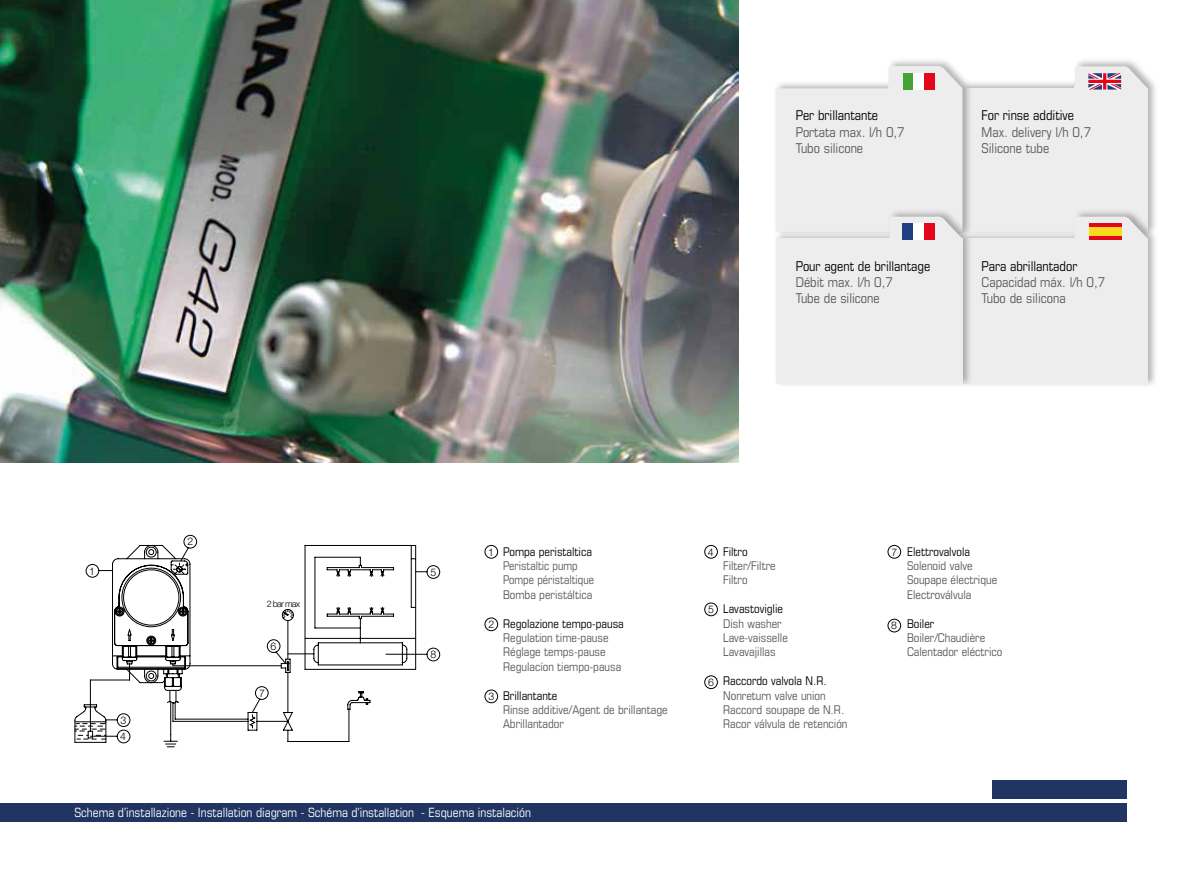
<style>
.page{position:relative;width:1191px;height:893px;background:#fff}
.page>*{position:absolute;margin:0;border:0;box-sizing:border-box;transform-origin:0 0}
.t1{font:condensed 13.5px/16.2px "Eurostile";color:#59595b}
.t2{font:condensed 13.5px "Eurostile";color:#000}
.t3{font:condensed 12.75px "Eurostile";color:#fff}
.t4{font:condensed 12px/14.4px "Eurostile";color:#59595b}
.t5{font:condensed 12px "Eurostile";color:#000}
.t6{font:condensed 12px/14.4px "Eurostile";color:#59595b;scale:.96 1}
.t7{font:300 10.5px/16.4px "Helvetica Neue";color:#000}
.t8{font:300 9px "Helvetica Neue";letter-spacing:-.08em;color:#000}
</style>
<div class="page">
<div style="left:0;top:804px;width:1126px;height:18px;background:#203562"></div>
<div style="left:991px;top:781px;width:135px;height:18px;background:#203562"></div>
<img style="left:0;top:0;width:738px;height:462px">
<div style="left:485px;top:545px;width:13px;height:13px;border:1px solid #000;border-radius:50%"></div>
<div style="left:485px;top:618px;width:13px;height:13px;border:1px solid #000;border-radius:50%"></div>
<div style="left:485px;top:690px;width:13px;height:13px;border:1px solid #000;border-radius:50%"></div>
<div style="left:704px;top:545px;width:13px;height:13px;border:1px solid #000;border-radius:50%"></div>
<div style="left:704px;top:603px;width:13px;height:13px;border:1px solid #000;border-radius:50%"></div>
<div style="left:704px;top:676px;width:13px;height:13px;border:1px solid #000;border-radius:50%"></div>
<svg style="left:75px;top:545px;width:341px;height:198px"></svg>
<svg style="left:75px;top:720px;width:1px;height:22px"></svg>
<svg style="left:84px;top:557px;width:332px;height:190px"></svg>
<svg style="left:86px;top:535px;width:111px;height:156px"></svg>
<svg style="left:90px;top:714px;width:40px;height:29px"></svg>
<svg style="left:252px;top:686px;width:16px;height:26px"></svg>
<svg style="left:415px;top:565px;width:25px;height:13px"></svg>
<svg style="left:267px;top:640px;width:19px;height:24px"></svg>
<svg style="left:386px;top:648px;width:54px;height:13px"></svg>
<div style="left:888px;top:545px;width:12px;height:13px;border:1px solid #000;border-radius:50%"></div>
<div style="left:888px;top:619px;width:12px;height:13px;border:1px solid #000;border-radius:50%"></div>
<div style="left:960px;top:58px;width:198px;height:179px;background:#000;opacity:.3"></div>
<div style="left:962px;top:88px;width:185px;height:144px;background:#ededed"></div>
<svg style="left:1074px;top:66px;width:73px;height:24px"></svg>
<div style="left:773px;top:57px;width:200px;height:180px;background:#000;opacity:.3"></div>
<svg style="left:888px;top:65px;width:74px;height:23px"></svg>
<div style="left:776px;top:89px;width:185px;height:142px;background:#ededed"></div>
<div style="left:775px;top:88px;width:187px;height:144px;border:2px solid #ededed"></div>
<div style="left:902px;top:73px;width:11px;height:17px;background:#45a235"></div>
<div style="left:913px;top:73px;width:11px;height:17px;background:#fff"></div>
<div style="left:924px;top:73px;width:11px;height:17px;background:#e2071b"></div>
<div style="left:960px;top:208px;width:198px;height:180px;background:#000;opacity:.3"></div>
<svg style="left:1074px;top:216px;width:73px;height:23px"></svg>
<div style="left:962px;top:239px;width:185px;height:145px;background:#ededed"></div>
<div style="left:1088px;top:223px;width:33px;height:6px;background:#e2071b"></div>
<svg style="left:1088px;top:235px;width:33px;height:5px"></svg>
<div style="left:1088px;top:227px;width:33px;height:8px;background:#f9da1f"></div>
<div style="left:773px;top:208px;width:200px;height:180px;background:#000;opacity:.3"></div>
<svg style="left:889px;top:216px;width:73px;height:23px"></svg>
<div style="left:775px;top:239px;width:187px;height:145px;background:#ededed"></div>
<div style="left:902px;top:224px;width:11px;height:16px;background:#1f3d80"></div>
<div style="left:913px;top:224px;width:11px;height:16px;background:#fff"></div>
<div style="left:924px;top:224px;width:11px;height:16px;background:#e2071b"></div>
<p class="t2" style="left:795px;top:107px;width:84px">Per brillantante</p>
<p class="t1" style="left:795px;top:123px;width:111px">Portata max. l/h 0,7<br>Tubo silicone</p>
<p class="t2" style="left:795px;top:258px;width:136px">Pour agent de brillantage</p>
<p class="t1" style="left:795px;top:274px;width:99px">Débit max. l/h 0,7<br>Tube de silicone</p>
<p class="t2" style="left:981px;top:107px;width:94px">For rinse additive</p>
<p class="t1" style="left:981px;top:123px;width:111px">Max. delivery l/h 0,7<br>Silicone tube</p>
<p class="t2" style="left:981px;top:258px;width:97px">Para abrillantador</p>
<p class="t1" style="left:981px;top:274px;width:125px">Capacidad máx. l/h 0,7<br>Tubo de silicona</p>
<p class="t7" style="left:89px;top:562px;width:7px">1</p>
<p class="t7" style="left:120px;top:712px;width:8px">3<br>4</p>
<p class="t7" style="left:187px;top:533px;width:7px">2</p>
<p class="t8" style="left:267px;top:598px;width:35px">2 bar max</p>
<p class="t7" style="left:270px;top:638px;width:7px">6</p>
<p class="t7" style="left:259px;top:685px;width:7px">7</p>
<p class="t7" style="left:430px;top:564px;width:7px">5</p>
<p class="t7" style="left:430px;top:646px;width:7px">8</p>
<p class="t7" style="left:488px;top:543px;width:7px">1</p>
<p class="t7" style="left:488px;top:616px;width:7px">2</p>
<p class="t7" style="left:488px;top:688px;width:7px">3</p>
<p class="t5" style="left:503px;top:544px;width:90px">Pompa peristaltica</p>
<p class="t6" style="left:503px;top:558px;width:96px">Peristaltic pump<br>Pompe péristaltique<br>Bomba peristáltica</p>
<p class="t5" style="left:503px;top:616px;width:122px">Regolazione tempo-pausa</p>
<p class="t4" style="left:503px;top:630px;width:120px">Regulation time-pause<br>Réglage temps-pause<br>Regulacíon tiempo-pausa</p>
<p class="t5" style="left:503px;top:688px;width:56px">Brillantante</p>
<p class="t4" style="left:503px;top:702px;width:166px">Rinse additive/Agent de brillantage<br>Abrillantador</p>
<p class="t3" style="left:74px;top:804px;width:458px">Schema d’installazione - Installation diagram - Schéma d’installation - Esquema instalación</p>
<p class="t7" style="left:707px;top:543px;width:7px">4</p>
<p class="t7" style="left:708px;top:601px;width:7px">5</p>
<p class="t7" style="left:708px;top:674px;width:7px">6</p>
<p class="t5" style="left:723px;top:544px;width:26px">Filtro</p>
<p class="t4" style="left:723px;top:558px;width:54px">Filter/Filtre<br>Filtro</p>
<p class="t5" style="left:723px;top:602px;width:61px">Lavastoviglie</p>
<p class="t4" style="left:723px;top:616px;width:66px">Dish washer<br>Lave-vaisselle<br>Lavavajillas</p>
<p class="t5" style="left:723px;top:674px;width:105px">Raccordo valvola N.R.</p>
<p class="t4" style="left:723px;top:688px;width:126px">Nonreturn valve union<br>Raccord soupape de N.R.<br>Racor válvula de retención</p>
<p class="t7" style="left:891px;top:543px;width:7px">7</p>
<p class="t7" style="left:891px;top:617px;width:7px">8</p>
<p class="t5" style="left:907px;top:544px;width:64px">Elettrovalvola</p>
<p class="t4" style="left:907px;top:558px;width:92px">Solenoid valve<br>Soupape électrique<br>Electroválvula</p>
<p class="t5" style="left:907px;top:616px;width:29px">Boiler</p>
<p class="t4" style="left:907px;top:630px;width:97px">Boiler/Chaudière<br>Calentador eléctrico</p>
</div>
